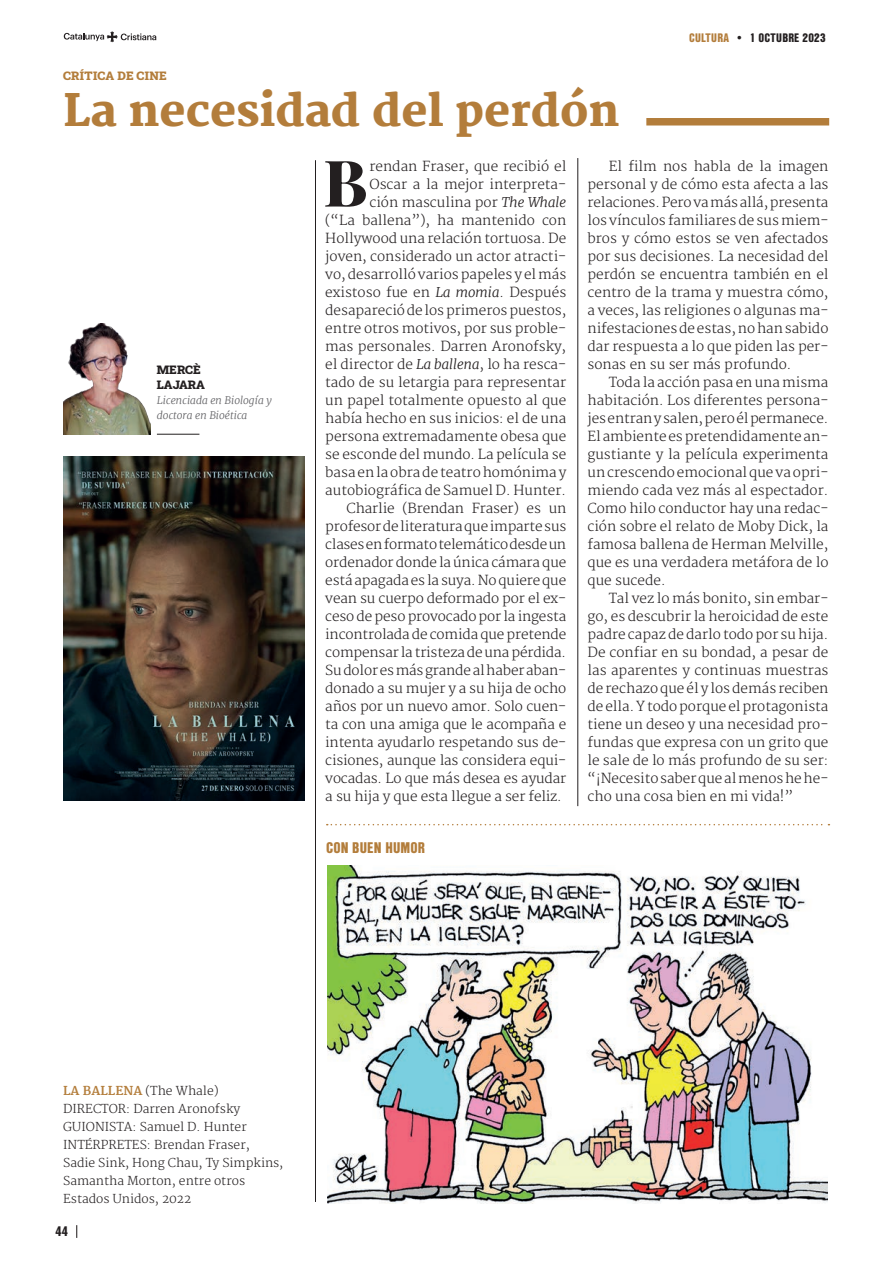
<style>
.page{position:relative;width:893px;height:1263px;background:#fff}
.page>*{position:absolute;margin:0;border:0;box-sizing:border-box;transform-origin:0 0}
.t1{font:800 64.35px "Playfair Display";color:#231f20}
.TITOLS_CULTURA{font:800 43.5px "Merriweather";color:#b37d3b}
.t2{font:900 15px "Nimbus San Con LOT";letter-spacing:.005em;color:#b37d3b}
.TEXTO_PPAL_ESP{font:300 13.5px/18px "Merriweather";color:#231f20;text-align:justify}
.t3{font:900 13.5px "Nimbus San Con LOT";color:#231f20}
.TEXTO_PPAL_CAT{font:300 12px/18px "Merriweather";color:#231f20}
.t4{font:900 12px "Nimbus San Con LOT";letter-spacing:.02em;color:#231f20}
.t5{font:12px "Roboto Slab";letter-spacing:.03em;color:#b37d3b}
.NOM_REDACTORS{font:12px "Roboto Slab";color:#231f20}
.CARREC_REDACTORS{font:italic 300 10.5px/15px "Merriweather";color:#636366}
.s1{color:#b37d3b}
.s2{font-style:italic}
.s3{font-weight:700;color:#b37d3b}
</style>
<div class="page">
<img style="left:328px;top:865px;width:500px;height:338px">
<svg style="left:327px;top:824px;width:502px;height:1px"></svg>
<img style="left:64px;top:457px;width:241px;height:344px">
<hr style="left:315px;top:160px;width:1px;height:1042px;background:#231f20">
<hr style="left:578px;top:158px;width:1px;height:648px;background:#231f20">
<div style="left:646px;top:118px;width:183px;height:7px;background:#b37d3b"></div>
<img style="left:63px;top:324px;width:88px;height:110px">
<hr style="left:157px;top:434px;width:42px;height:1px;background:#231f20">
<svg style="left:76px;top:1225px;width:1px;height:13px"></svg>
<svg style="left:64px;top:31px;width:92px;height:11px"></svg>
<p class="t5" style="left:63px;top:68px;width:105px">CRÍTICA DE CINE</p>
<p class="TITOLS_CULTURA" style="left:63px;top:85px;width:558px">La necesidad del perdón</p>
<p class="t4" style="left:689px;top:28px;width:138px"><span class="s1">CULTURA</span> • 1 OCTUBRE 2023</p>
<p class="NOM_REDACTORS" style="left:157px;top:362px;width:45px">MERCÈ</p>
<p class="NOM_REDACTORS" style="left:157px;top:377px;width:50px">LAJARA</p>
<p class="CARREC_REDACTORS" style="left:157px;top:393px;width:116px">Licenciada en Biología y doctora en Bioética</p>
<p class="TEXTO_PPAL_ESP" style="left:325px;top:157px;width:242px;text-align:right">rendan Fraser, que recibió el<br>Oscar a la mejor interpreta-<br>ción masculina por <span class="s2">The Whale<br></span>(“La ballena”), ha mantenido con Hollywood una relación tortuosa. De joven, considerado un actor atracti&shy;vo, desarrolló varios papeles y el más existoso fue en <span class="s2">La momia</span>. Después desapareció de los primeros puestos, entre otros motivos, por sus proble&shy;mas personales. Darren Aronofsky, el director de <span class="s2">La ballena</span>, lo ha resca&shy;tado de su letargia para representar un papel totalmente opuesto al que había hecho en sus inicios: el de una persona extremadamente obesa que se esconde del mundo. La película se basa en la obra de teatro homónima y autobiográfica de Samuel D. Hunter.</p>
<p class="TEXTO_PPAL_ESP" style="left:325px;top:499px;width:242px;text-indent:21px">Charlie (Brendan Fraser) es un profesor de literatura que imparte sus clases en formato telemático desde un ordenador donde la única cámara que está apagada es la suya. No quiere que vean su cuerpo deformado por el ex&shy;ceso de peso provocado por la ingesta incontrolada de comida que pretende compensar la tristeza de una pérdida.<br>Su dolor es más grande al haber aban&shy;donado a su mujer y a su hija de ocho años por un nuevo amor. Solo cuen&shy;ta con una amiga que le acompaña e intenta ayudarlo respetando sus de&shy;cisiones, aunque las considera equi&shy;vocadas. Lo que más desea es ayudar a su hija y que esta llegue a ser feliz.</p>
<p class="t1" style="left:323px;top:132px;width:46px">B</p>
<p class="t2" style="left:326px;top:836px;width:100px">CON BUEN HUMOR</p>
<p class="TEXTO_PPAL_ESP" style="left:587px;top:157px;width:242px;text-indent:21px">El film nos habla de la imagen personal y de cómo esta afecta a las relaciones. Pero va más allá, presenta los vínculos familiares de sus miem&shy;bros y cómo estos se ven afectados por sus decisiones. La necesidad del perdón se encuentra también en el centro de la trama y muestra cómo, a veces, las religiones o algunas ma&shy;nifestaciones de estas, no han sabido dar respuesta a lo que piden las per&shy;sonas en su ser más profundo.</p>
<p class="TEXTO_PPAL_ESP" style="left:587px;top:373px;width:242px;text-indent:21px">Toda la acción pasa en una misma habitación. Los diferentes persona&shy;jes entran y salen, pero él permanece.<br>El ambiente es pretendidamente an&shy;gustiante y la película experimenta un crescendo emocional que va opri&shy;miendo cada vez más al espectador.<br>Como hilo conductor hay una redac&shy;ción sobre el relato de Moby Dick, la famosa ballena de Herman Melville, que es una verdadera metáfora de lo que sucede.</p>
<p class="TEXTO_PPAL_ESP" style="left:587px;top:589px;width:242px;text-indent:21px">Tal vez lo más bonito, sin embar&shy;go, es descubrir la heroicidad de este padre capaz de darlo todo por su hija.<br>De confiar en su bondad, a pesar de las aparentes y continuas muestras de rechazo que él y los demás reciben de ella. Y todo porque el protagonista tiene un deseo y una necesidad pro&shy;fundas que expresa con un grito que le sale de lo más profundo de su ser: “¡Necesito saber que al menos he he&shy;cho una cosa bien en mi vida!”</p>
<p class="TEXTO_PPAL_CAT" style="left:63px;top:1082px;width:157px"><span class="s3">LA BALLENA</span> (The Whale)</p>
<p class="TEXTO_PPAL_CAT" style="left:63px;top:1100px;width:179px">DIRECTOR: Darren Aronofsky</p>
<p class="TEXTO_PPAL_CAT" style="left:63px;top:1118px;width:185px">GUIONISTA: Samuel D. Hunter</p>
<p class="TEXTO_PPAL_CAT" style="left:63px;top:1136px;width:222px">INTÉRPRETES: Brendan Fraser,<br>Sadie Sink, Hong Chau, Ty Simpkins,<br>Samantha Morton, entre otros</p>
<p class="TEXTO_PPAL_CAT" style="left:63px;top:1190px;width:130px">Estados Unidos, 2022</p>
<p class="t3" style="left:55px;top:1221px;width:14px">44</p>
</div>
